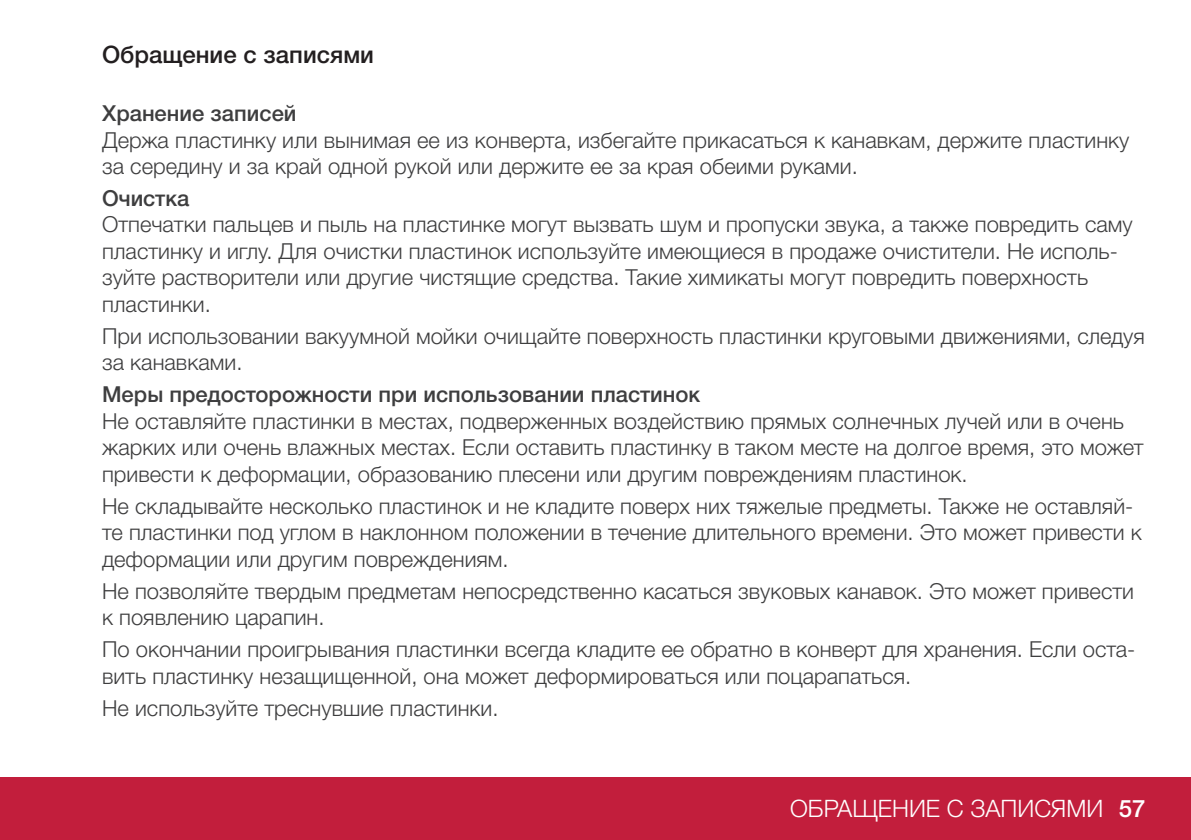
<style>
.page{position:relative;width:1191px;height:840px;background:#fff}
.page>*{position:absolute;margin:0;border:0;box-sizing:border-box;transform-origin:0 0}
.t1{font:300 24px "Helvetica Neue LTW1 G";color:#fff}
.t2{font:500 24px "Helvetica Neue LTW1 G";color:#231f20}
.t3{font:300 22px/26.4px "Helvetica Neue LTW1 G";color:#3e3e3f}
.t4{font:500 22px "Helvetica Neue LTW1 G";color:#3e3e3f}
.s1{font-weight:500}
</style>
<div class="page">
<div style="left:0;top:777px;width:1191px;height:62px;background:#c21e3c"></div>
<p class="t2" style="left:102px;top:40px;width:273px">Обращение с записями</p>
<p class="t4" style="left:102px;top:100px;width:196px">Хранение записей</p>
<p class="t3" style="left:102px;top:126px;width:1029px">Держа пластинку или вынимая ее из конверта, избегайте прикасаться к канавкам, держите пластинку за середину и за край одной рукой или держите ее за края обеими руками.</p>
<p class="t4" style="left:102px;top:185px;width:89px">Очистка</p>
<p class="t3" style="left:102px;top:211px;width:1032px">Отпечатки пальцев и пыль на пластинке могут вызвать шум и пропуски звука, а также повредить саму пластинку и иглу. Для очистки пластинок используйте имеющиеся в продаже очистители. Не исполь&shy;зуйте растворители или другие чистящие средства. Такие химикаты могут повредить поверхность пластинки.</p>
<p class="t3" style="left:102px;top:322px;width:1044px">При использовании вакуумной мойки очищайте поверхность пластинки круговыми движениями, следуя за канавками.</p>
<p class="t4" style="left:102px;top:381px;width:600px">Меры предосторожности при использовании пластинок</p>
<p class="t3" style="left:102px;top:407px;width:1043px">Не оставляйте пластинки в местах, подверженных воздействию прямых солнечных лучей или в очень жарких или очень влажных местах. Если оставить пластинку в таком месте на долгое время, это может привести к деформации, образованию плесени или другим повреждениям пластинок.</p>
<p class="t3" style="left:102px;top:492px;width:1041px">Не складывайте несколько пластинок и не кладите поверх них тяжелые предметы. Также не оставляй&shy;те пластинки под углом в наклонном положении в течение длительного времени. Это может привести к деформации или другим повреждениям.</p>
<p class="t3" style="left:102px;top:577px;width:1033px">Не позволяйте твердым предметам непосредственно касаться звуковых канавок. Это может привести к появлению царапин.</p>
<p class="t3" style="left:102px;top:636px;width:1034px">По окончании проигрывания пластинки всегда кладите ее обратно в конверт для хранения. Если оста&shy;вить пластинку незащищенной, она может деформироваться или поцарапаться.</p>
<p class="t3" style="left:102px;top:694px;width:398px">Не используйте треснувшие пластинки.</p>
<p class="t1" style="left:790px;top:793px;width:357px">ОБРАЩЕНИЕ С ЗАПИСЯМИ <span class="s1">57</span></p>
</div>
